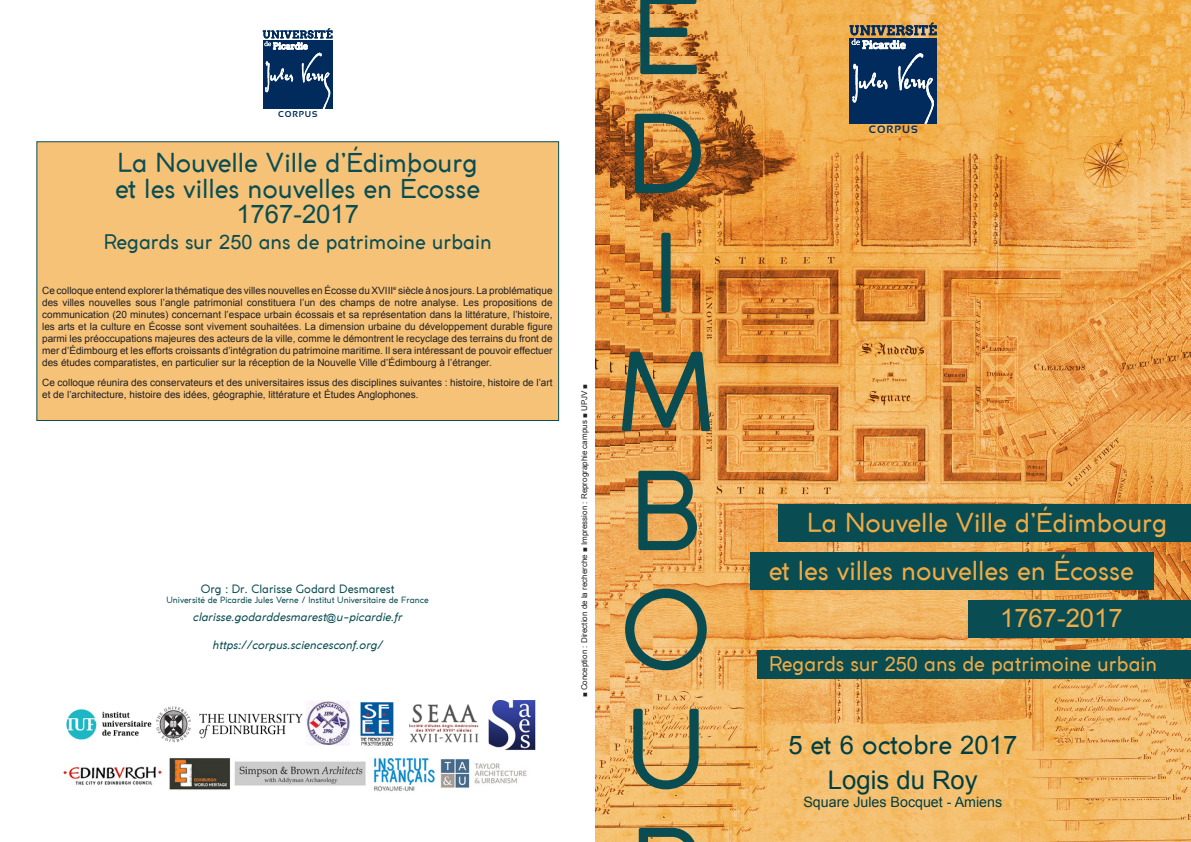
<style>
.page{position:relative;width:1191px;height:842px;background:#fff}
.page>*{position:absolute;margin:0;border:0;box-sizing:border-box;transform-origin:0 0}
.t1{font:106.9px/119px "Coco Gothic";color:#094d53}
.t2{font:25.6px/25.7px "Coco Gothic";color:#094d53;text-align:center}
.t3{font:25.6px "Coco Gothic";color:#f0ab46}
.t4{font:25.6px "Coco Gothic";letter-spacing:-.015em;color:#003e42}
.t5{font:25.6px "Arial";color:#003e42}
.t6{font:25.6px "Arial";color:#f0ab46}
.t7{font:20px "Coco Gothic";color:#094d53}
.t8{font:20px "Coco Gothic";color:#f0ab46}
.t9{font:14.2px "Arial";color:#003e42}
.t10{font:italic 11.4px "Coco Gothic";color:#094d53}
.t11{font:11.4px "Coco Gothic";color:#094d53}
.t12{font:700 10.7px "Sansation";letter-spacing:.1em;color:#002b5c}
.t13{font:10px/12px "Arial";color:#231f20;text-align:justify}
.t14{font:8.6px "Coco Gothic";color:#094d53}
.t15{font:700 8.5px "Sansation";letter-spacing:.1em;color:#002b5c}
.t16{font:8px "Arial";color:#231f20}
.s1{font-family:"Arial"}
.s2{font-family:"Arial";font-style:normal;font-size:10px}
</style>
<div class="page">
<div style="left:36px;top:141px;width:523px;height:280px;background:#f5c278;border:1px solid #094d53"></div>
<img style="left:595px;top:0;width:596px;height:841px">
<img style="left:610px;top:14px;width:570px;height:806px">
<img style="left:626px;top:35px;width:539px;height:764px">
<img style="left:640px;top:57px;width:510px;height:721px">
<img style="left:653px;top:75px;width:484px;height:685px">
<svg style="left:849px;top:23px;width:87px;height:101px;background:#2f4d6d"></svg>
<svg style="left:263px;top:28px;width:69px;height:81px;background:#32547b"></svg>
<div style="left:779px;top:504px;width:412px;height:38px;background:#094d53"></div>
<div style="left:750px;top:552px;width:403px;height:38px;background:#094d53"></div>
<div style="left:968px;top:600px;width:223px;height:38px;background:#094d53"></div>
<div style="left:757px;top:650px;width:434px;height:28px;background:#094d53"></div>
<img style="left:63px;top:758px;width:464px;height:34px">
<img style="left:66px;top:700px;width:470px;height:51px">
<p class="t15" style="left:278px;top:109px;width:41px">CORPUS</p>
<p class="t2" style="left:115px;top:150px;width:366px">La Nouvelle Ville d’Édimbourg et les villes nouvelles en Écosse<br><span class="s1">1767-2017</span></p>
<p class="t7" style="left:104px;top:230px;width:389px">Regards sur <span class="s1">250</span> ans de patrimoine urbain</p>
<p class="t13" style="left:42px;top:284px;width:512px">Ce colloque entend explorer la thématique des villes nouvelles en Écosse du XVIII<sup>e</sup> siècle à nos jours. La problématique des villes nouvelles sous l’angle patrimonial constituera l’un des champs de notre analyse. Les propositions de communication (20 minutes) concernant l’espace urbain écossais et sa représentation dans la littérature, l’histoire, les arts et la culture en Écosse sont vivement souhaitées. La dimension urbaine du développement durable figure parmi les préoccupations majeures des acteurs de la ville, comme le démontrent le recyclage des terrains du front de mer d’Édimbourg et les efforts croissants d’intégration du patrimoine maritime. Il sera intéressant de pouvoir effectuer des études comparatistes, en particulier sur la réception de la Nouvelle Ville d’Édimbourg à l’étranger.</p>
<p class="t13" style="left:42px;top:377px;width:512px">Ce colloque réunira des conservateurs et des universitaires issus des disciplines suivantes : histoire, histoire de l’art et de l’architecture, histoire des idées, géographie, littérature et Études Anglophones.</p>
<p class="t11" style="left:201px;top:582px;width:195px">Org : Dr. Clarisse Godard Desmarest</p>
<p class="t14" style="left:167px;top:595px;width:264px">Université de Picardie Jules Verne / Institut Universitaire de France</p>
<p class="t10" style="left:192px;top:611px;width:211px">clarisse.godarddesmarest<span class="s2">@</span>u-picardie.fr</p>
<p class="t10" style="left:212px;top:638px;width:172px">https://corpus.sciencesconf.org/</p>
<p class="t16" style="left:579px;top:697px;width:315px;rotate:-90deg">■ Conception : Direction de la recherche ■ Impression : Reprographie campus ■ UPJV ■</p>
<p class="t1" style="left:631px;top:-22px;width:70px">É</p>
<p class="t1" style="left:626px;top:97px;width:81px">D</p>
<p class="t1" style="left:652px;top:216px;width:28px">I</p>
<p class="t1" style="left:616px;top:335px;width:100px">M</p>
<p class="t1" style="left:629px;top:454px;width:74px">B</p>
<p class="t1" style="left:620px;top:573px;width:93px">O<br>U</p>
<p class="t12" style="left:868px;top:123px;width:51px">CORPUS</p>
<p class="t3" style="left:807px;top:508px;width:362px">La Nouvelle Ville d’Édimbourg</p>
<p class="t3" style="left:769px;top:556px;width:366px">et les villes nouvelles en Écosse</p>
<p class="t6" style="left:1000px;top:602px;width:124px">1767-2017</p>
<p class="t8" style="left:769px;top:652px;width:389px">Regards sur <span class="s1">250</span> ans de patrimoine urbain</p>
<p class="t4" style="left:788px;top:730px;width:230px"><span class="s1">5</span> et <span class="s1">6</span> octobre <span class="s1">2017</span></p>
<p class="t5" style="left:828px;top:763px;width:151px">Logis du Roy</p>
<p class="t9" style="left:803px;top:793px;width:200px">Square Jules Bocquet - Amiens</p>
</div>
